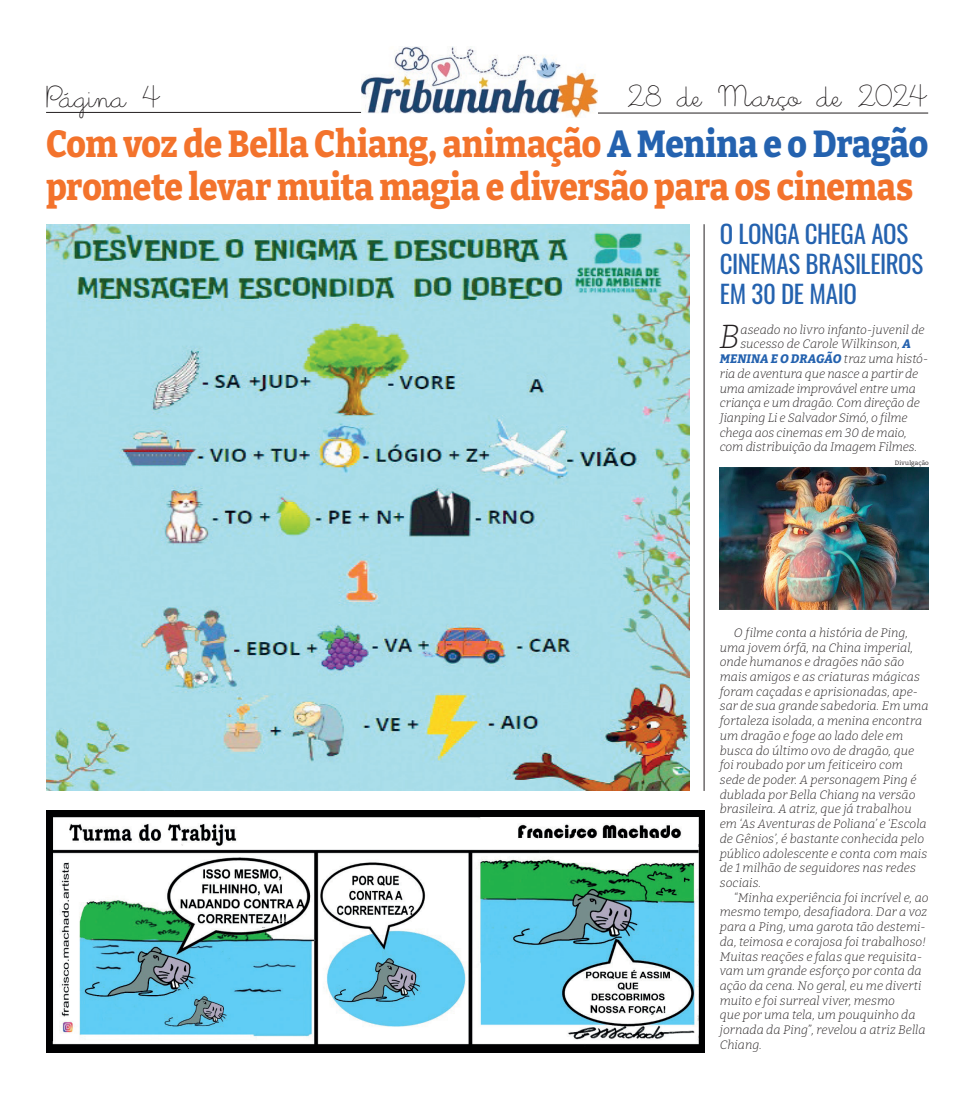
<style>
.page{position:relative;width:975px;height:1099px;background:#fff}
.page>*{position:absolute;margin:0;border:0;box-sizing:border-box;transform-origin:0 0}
.t1{font:800 37.5px/42.5px "Bitter";letter-spacing:-.01em;color:#f3732c;scale:.9 1}
.t2{font:italic 300 33.38px "Bitter";color:#231f20}
.t3{font:31.25px "Little Days Alt";color:#231f20}
.t4{font:25px/30px "Oswald";letter-spacing:-.015em;color:#2462af}
.t5{font:italic 300 12.25px/14.8px "Bitter";color:#231f20}
.t6{font:italic 800 12.25px "Bitter";color:#2462af}
.t7{font:6.25px "Bitter";letter-spacing:.025em;color:#231f20}
.s1{color:#2462af}
.s2{font-weight:800;color:#2462af}
.s3{font-weight:300;color:#231f20}
</style>
<div class="page">
<img style="left:361px;top:46px;width:237px;height:71px">
<hr style="left:46px;top:112px;width:315px;height:1px;background:#231f20">
<hr style="left:598px;top:113px;width:330px;height:1px;background:#231f20">
<img style="left:46px;top:810px;width:658px;height:242px">
<img style="left:719px;top:467px;width:209px;height:142px">
<hr style="left:703px;top:224px;width:1px;height:567px;background:#231f20">
<img style="left:46px;top:224px;width:643px;height:567px">
<h3 class="t3" style="left:46px;top:81px;width:117px">Página 4</h3>
<h3 class="t3" style="left:627px;top:81px;width:303px">28 de Março de 2024</h3>
<h1 class="t1" style="left:46px;top:120px;width:981px">Com voz de Bella Chiang, animação <span class="s1">A Menina e o Dragão </span>promete levar muita magia e diversão para os cinemas</h1>
<h3 class="t4" style="left:719px;top:217px;width:205px">O LONGA CHEGA AOS<br>CINEMAS BRASILEIROS<br>EM 30 DE MAIO</h3>
<h2 class="t2" style="left:719px;top:314px;width:23px">B</h2>
<p class="t5" style="left:740px;top:321px;width:186px">aseado no livro infanto-juvenil de</p>
<p class="t5" style="left:740px;top:336px;width:172px">sucesso de Carole Wilkinson, <span class="s2">A</span></p>
<p class="t6" style="left:719px;top:348px;width:210px">MENINA E O DRAGÃO <span class="s3">traz uma histó-</span></p>
<p class="t5" style="left:719px;top:366px;width:200px">ria de aventura que nasce a partir de</p>
<p class="t5" style="left:719px;top:380px;width:197px">uma amizade improvável entre uma</p>
<p class="t5" style="left:719px;top:395px;width:202px">criança e um dragão. Com direção de</p>
<p class="t5" style="left:719px;top:410px;width:189px">Jianping Li e Salvador Simó, o filme</p>
<p class="t5" style="left:719px;top:424px;width:188px">chega aos cinemas em 30 de maio,</p>
<p class="t5" style="left:719px;top:439px;width:199px">com distribuição da Imagem Filmes.</p>
<p class="t7" style="left:894px;top:458px;width:36px">Divulgação</p>
<p class="t5" style="left:719px;top:624px;width:210px;text-indent:14px">O filme conta a história de Ping, uma jovem órfã, na China imperial, onde humanos e dragões não são mais amigos e as criaturas mágicas foram caçadas e aprisionadas, ape&shy;sar de sua grande sabedoria. Em uma fortaleza isolada, a menina encontra um dragão e foge ao lado dele em busca do último ovo de dragão, que foi roubado por um feiticeiro com sede de poder. A personagem Ping é dublada por Bella Chiang na versão brasileira. A atriz, que já trabalhou em ‘As Aventuras de Poliana’ e ‘Escola de Gênios’, é bastante conhecida pelo público adolescente e conta com mais de 1 milhão de seguidores nas redes sociais.</p>
<p class="t5" style="left:719px;top:889px;width:210px;text-indent:14px">“Minha experiência foi incrível e, ao mesmo tempo, desafiadora. Dar a voz para a Ping, uma garota tão destemi&shy;da, teimosa e corajosa foi trabalhoso!<br>Muitas reações e falas que requisita&shy;vam um grande esforço por conta da ação da cena. No geral, eu me diverti muito e foi surreal viver, mesmo<br>que por uma tela, um pouquinho da jornada da Ping”, revelou a atriz Bella Chiang.</p>
</div>
